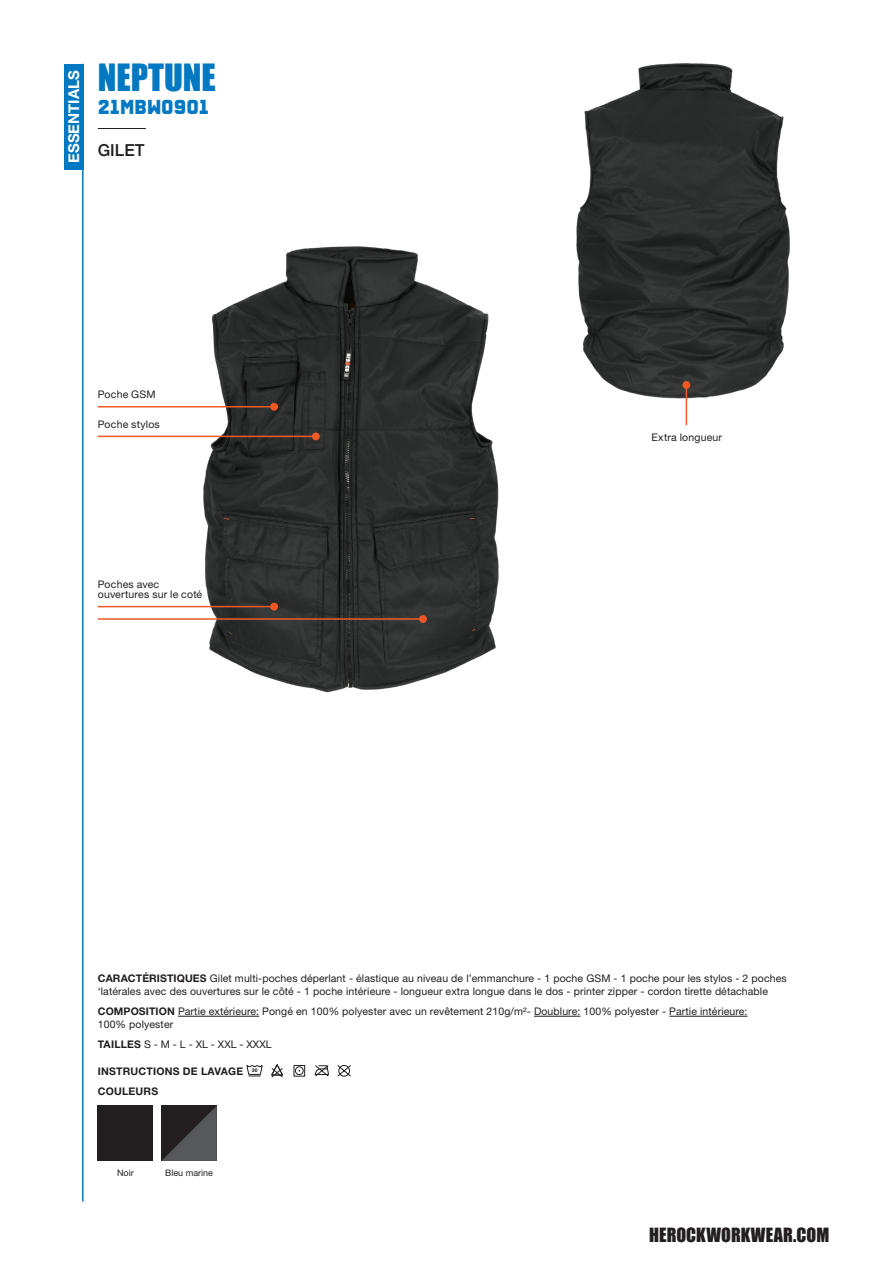
<style>
.page{position:relative;width:893px;height:1263px;background:#fff}
.page>*{position:absolute;margin:0;border:0;box-sizing:border-box;transform-origin:0 0}
.PRODUCT_naam{font:34.5px "Impact";color:#0079c2}
.PRODUCT_artikelnummer{font:700 21px "Reload Alt";color:#0079c2}
.t1{font:18px "Impact";color:#231f20}
.PRODUCT_groep{font:500 16.5px "Helvetica Neue";color:#231f20}
.KLASSE{font:700 15px "Helvetica Neue";color:#fff}
.MODULE_tekst{font:10.5px/12.8px "Helvetica Neue LT Std";letter-spacing:.01em;color:#231f20}
.Features_-_bullets_2025{font:10.5px/10.5px "Helvetica Neue LT Std";letter-spacing:.02em;color:#231f20}
.MODULE_tekst-2{font:700 10.5px "Helvetica Neue LT Std";letter-spacing:.02em;color:#231f20}
.Colour{font:9px "Helvetica Neue LT Std";color:#231f20}
.s1{font-weight:700}
</style>
<div class="page">
<div style="left:98px;top:1106px;width:55px;height:55px;background:#231f20"></div>
<svg style="left:162px;top:1106px;width:55px;height:55px;background:#3d3b3d"></svg>
<img style="left:155px;top:246px;width:344px;height:447px">
<img style="left:576px;top:63px;width:214px;height:338px">
<hr style="left:178px;top:1016px;width:81px;height:1px;background:#231f20">
<hr style="left:534px;top:1016px;width:46px;height:1px;background:#231f20">
<hr style="left:669px;top:1016px;width:78px;height:1px;background:#231f20">
<svg style="left:337px;top:1065px;width:14px;height:12px"></svg>
<svg style="left:314px;top:1065px;width:15px;height:12px"></svg>
<div style="left:294px;top:1065px;width:11px;height:11px;border:1px solid #231f20"></div>
<div style="left:295px;top:1066px;width:9px;height:9px;border:1px solid #231f20;border-radius:50%"></div>
<svg style="left:271px;top:1064px;width:12px;height:14px"></svg>
<svg style="left:246px;top:1065px;width:17px;height:12px"></svg>
<hr style="left:98px;top:406px;width:176px;height:1px;background:#f15924">
<div style="left:270px;top:403px;width:8px;height:8px;background:#f15924;border-radius:50%"></div>
<hr style="left:686px;top:385px;width:1px;height:40px;background:#f15924">
<div style="left:682px;top:381px;width:8px;height:8px;background:#f15924;border-radius:50%"></div>
<hr style="left:98px;top:436px;width:218px;height:1px;background:#f15924">
<div style="left:312px;top:432px;width:8px;height:8px;background:#f15924;border-radius:50%"></div>
<hr style="left:98px;top:606px;width:176px;height:1px;background:#f15924">
<div style="left:270px;top:603px;width:8px;height:7px;background:#f15924;border-radius:50%"></div>
<hr style="left:98px;top:618px;width:325px;height:2px;background:#f15924">
<div style="left:419px;top:615px;width:8px;height:8px;background:#f15924;border-radius:50%"></div>
<hr style="left:98px;top:128px;width:48px;height:1px;background:#231f20">
<hr style="left:82px;top:64px;width:2px;height:1137px;background:#0079c2">
<div style="left:64px;top:64px;width:20px;height:106px;background:#0079c2"></div>
<p class="KLASSE" style="left:62px;top:163px;width:94px;rotate:-90deg">ESSENTIALS</p>
<p class="PRODUCT_naam" style="left:98px;top:51px;width:120px">NEPTUNE</p>
<p class="PRODUCT_artikelnummer" style="left:98px;top:94px;width:113px">21MBW0901</p>
<p class="PRODUCT_groep" style="left:98px;top:137px;width:48px">GILET</p>
<p class="Features_-_bullets_2025" style="left:98px;top:389px;width:59px">Poche GSM</p>
<p class="Features_-_bullets_2025" style="left:98px;top:419px;width:64px">Poche stylos</p>
<p class="Features_-_bullets_2025" style="left:98px;top:578px;width:106px">Poches avec ouvertures sur le coté</p>
<p class="Features_-_bullets_2025" style="left:651px;top:432px;width:72px">Extra longueur</p>
<p class="MODULE_tekst" style="left:98px;top:972px;width:690px"><span class="s1">CARACTÉRISTIQUES</span> Gilet multi-poches déperlant - élastique au niveau de l’emmanchure - 1 poche GSM - 1 poche pour les stylos - 2 poches ‘latérales avec des ouvertures sur le côté - 1 poche intérieure - longueur extra longue dans le dos - printer zipper - cordon tirette détachable</p>
<p class="MODULE_tekst" style="left:98px;top:1005px;width:651px"><span class="s1">COMPOSITION</span> Partie extérieure: Pongé en 100% polyester avec un revêtement 210g/m²- Doublure: 100% polyester - Partie intérieure:<br>100% polyester</p>
<p class="MODULE_tekst" style="left:98px;top:1038px;width:175px"><span class="s1">TAILLES</span> S - M - L - XL - XXL - XXXL</p>
<p class="MODULE_tekst-2" style="left:98px;top:1065px;width:147px">INSTRUCTIONS DE LAVAGE</p>
<p class="MODULE_tekst-2" style="left:98px;top:1085px;width:62px">COULEURS</p>
<p class="Colour" style="left:117px;top:1167px;width:18px">Noir</p>
<p class="Colour" style="left:165px;top:1167px;width:49px">Bleu marine</p>
<h3 class="t1" style="left:649px;top:1221px;width:182px">HEROCKWORKWEAR.COM</h3>
</div>
